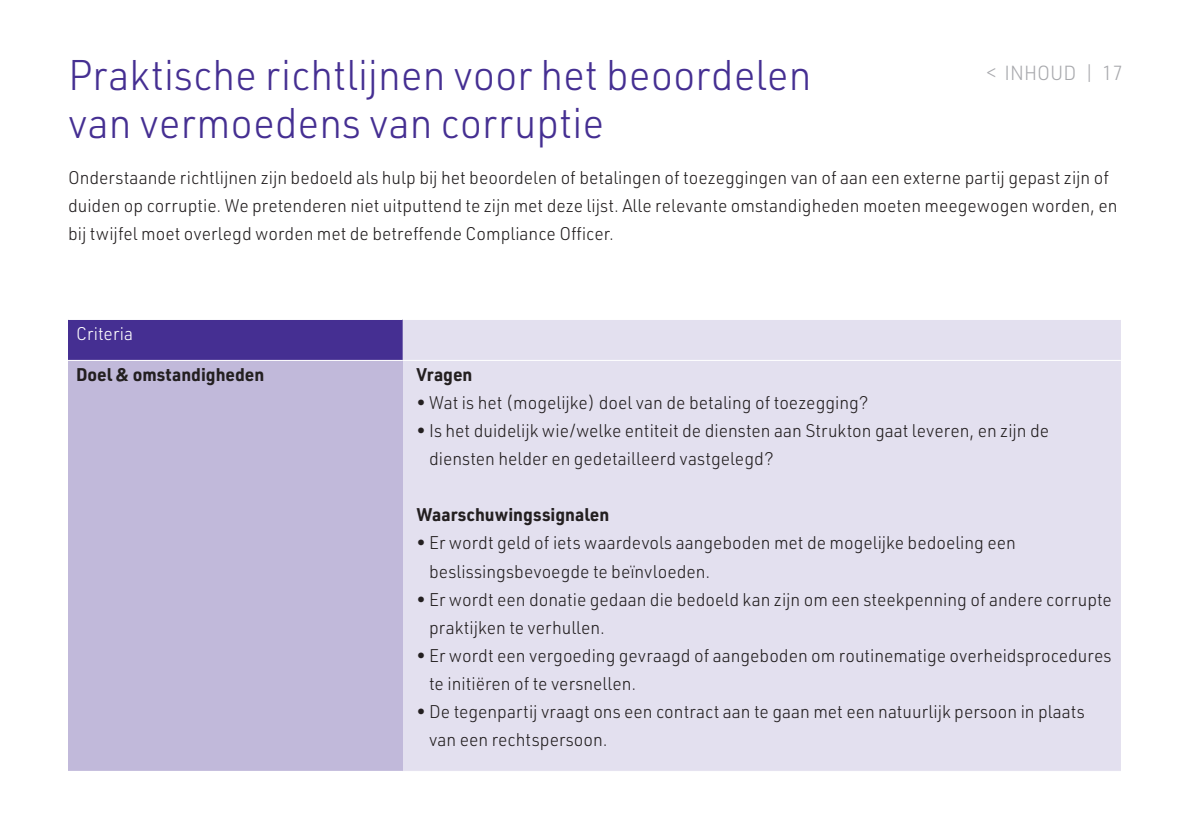
<style>
.page{position:relative;width:1191px;height:840px;background:#fff}
.page>*{position:absolute;margin:0;border:0;box-sizing:border-box;transform-origin:0 0}
.t1{font:300 42px "URWDIN";color:#452f92;scale:.96 1}
.t2{font:300 20px "URWDIN";color:#a8a9ad;scale:.96 1}
.t3{font:300 18px/28px "URWDIN";color:#231f20;scale:.96 1}
.t4{font:700 18px "URWDIN";color:#231f20;scale:.96 1}
.t5{font:300 18px "URWDIN";color:#fff;scale:.96 1}
</style>
<div class="page">
<div style="left:68px;top:319px;width:335px;height:41px;background:#452f92"></div>
<div style="left:403px;top:320px;width:718px;height:450px;background:#e3e0ef"></div>
<div style="left:68px;top:360px;width:335px;height:411px;background:#c1b9da"></div>
<hr style="left:68px;top:319px;width:335px;height:1px;background:#fff">
<hr style="left:68px;top:360px;width:335px;height:1px;background:#fff">
<hr style="left:403px;top:360px;width:718px;height:1px;background:#fff">
<hr style="left:68px;top:770px;width:335px;height:1px;background:#fff">
<p class="t1" style="left:68px;top:47px;width:776px">Praktische richtlijnen voor het beoordelen</p>
<p class="t2" style="left:986px;top:60px;width:143px">&lt; INHOUD | 17</p>
<p class="t1" style="left:68px;top:95px;width:560px">van vermoedens van corruptie</p>
<p class="t3" style="left:68px;top:163px;width:1094px">Onderstaande richtlijnen zijn bedoeld als hulp bij het beoordelen of betalingen of toezeggingen van of aan een externe partij gepast zijn of duiden op corruptie. We pretenderen niet uitputtend te zijn met deze lijst. Alle relevante omstandigheden moeten meegewogen worden, en bij twijfel moet overlegd worden met de betreffende Compliance Officer.</p>
<p class="t5" style="left:76px;top:322px;width:61px">Criteria</p>
<p class="t4" style="left:76px;top:362px;width:198px">Doel &amp; omstandigheden</p>
<p class="t4" style="left:416px;top:362px;width:60px">Vragen</p>
<p class="t3" style="left:416px;top:388px;width:473px">• Wat is het (mogelijke) doel van de betaling of toezegging?</p>
<p class="t3" style="left:429px;top:416px;width:647px;text-indent:-13px">• Is het duidelijk wie/welke entiteit de diensten aan Strukton gaat leveren, en zijn de diensten helder en gedetailleerd vastgelegd?</p>
<p class="t4" style="left:416px;top:502px;width:202px">Waarschuwingssignalen</p>
<p class="t3" style="left:429px;top:528px;width:613px;text-indent:-13px">• Er wordt geld of iets waardevols aangeboden met de mogelijke bedoeling een beslissingsbevoegde te beïnvloeden.</p>
<p class="t3" style="left:429px;top:584px;width:712px;text-indent:-13px">• Er wordt een donatie gedaan die bedoeld kan zijn om een steekpenning of andere corrupte praktijken te verhullen.</p>
<p class="t3" style="left:429px;top:640px;width:712px;text-indent:-13px">• Er wordt een vergoeding gevraagd of aangeboden om routinematige overheidsprocedures te initiëren of te versnellen.</p>
<p class="t3" style="left:429px;top:696px;width:684px;text-indent:-13px">• De tegenpartij vraagt ons een contract aan te gaan met een natuurlijk persoon in plaats van een rechtspersoon.</p>
</div>
